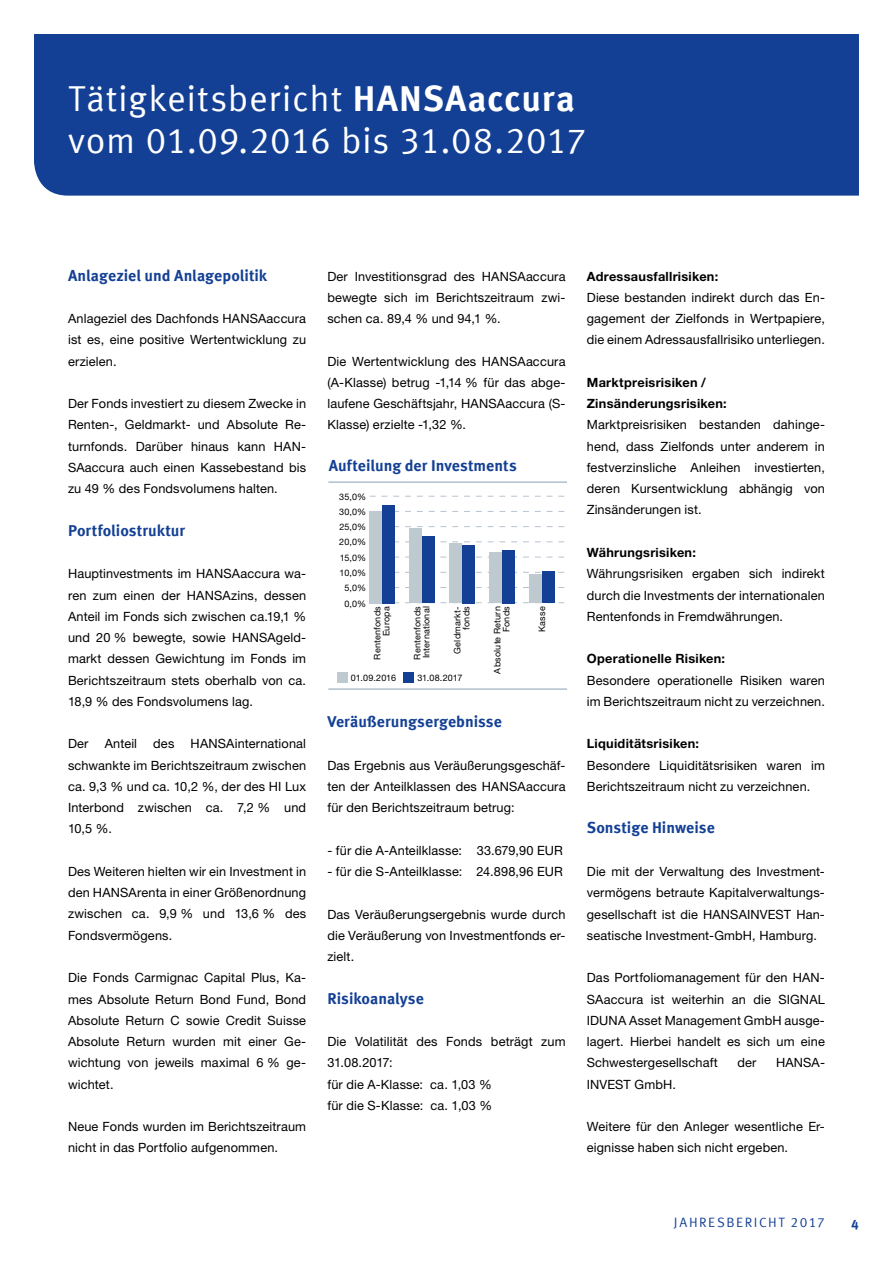
<style>
.page{position:relative;width:893px;height:1263px;background:#fff}
.page>*{position:absolute;margin:0;border:0;box-sizing:border-box;transform-origin:0 0}
.t1{font:36px/42.5px "Meta Offc Pro Norm";letter-spacing:.015em;color:#fff}
.t2{font:700 15.75px "Meta Offc Pro";color:#134094}
.t3{font:13.5px "Meta Offc Pro Norm";letter-spacing:.115em;color:#134094}
.t4{font:700 13.5px "Meta Offc Pro";color:#134094}
.t5{font:12.75px/21.3px "Helvetica Neue LTW1 G";letter-spacing:.01em;color:#000;text-align:justify}
.t6{font:700 12.75px/21.3px "Helvetica Neue LTW1 G";letter-spacing:.02em;color:#000}
.t7{font:9px/9px "Helvetica Neue LTW1 G";letter-spacing:.02em;color:#000;text-align:right}
.s1{font-family:"Meta Offc Pro";font-weight:700}
</style>
<div class="page">
<div style="left:34px;top:34px;width:825px;height:162px;background:#134094"></div>
<svg style="left:394px;top:587px;width:170px;height:1px"></svg>
<svg style="left:394px;top:526px;width:170px;height:1px"></svg>
<svg style="left:370px;top:496px;width:194px;height:1px"></svg>
<svg style="left:394px;top:511px;width:170px;height:1px"></svg>
<svg style="left:394px;top:541px;width:170px;height:1px"></svg>
<svg style="left:394px;top:557px;width:170px;height:1px"></svg>
<svg style="left:394px;top:572px;width:170px;height:1px"></svg>
<hr style="left:328px;top:482px;width:239px;height:1px;background:#8b9eb1">
<hr style="left:328px;top:689px;width:239px;height:1px;background:#8b9eb1">
<svg style="left:394px;top:602px;width:170px;height:1px"></svg>
<div style="left:403px;top:672px;width:11px;height:10px;background:#134094"></div>
<div style="left:337px;top:672px;width:11px;height:10px;background:#bfc9d0"></div>
<div style="left:382px;top:505px;width:12px;height:98px;background:#134094"></div>
<div style="left:369px;top:511px;width:13px;height:92px;background:#bfc9d0"></div>
<div style="left:502px;top:550px;width:13px;height:53px;background:#134094"></div>
<div style="left:489px;top:552px;width:13px;height:51px;background:#bfc9d0"></div>
<div style="left:542px;top:571px;width:13px;height:32px;background:#134094"></div>
<div style="left:529px;top:575px;width:13px;height:28px;background:#bfc9d0"></div>
<div style="left:422px;top:537px;width:12px;height:66px;background:#134094"></div>
<div style="left:409px;top:528px;width:13px;height:75px;background:#bfc9d0"></div>
<div style="left:462px;top:545px;width:12px;height:58px;background:#134094"></div>
<div style="left:449px;top:543px;width:13px;height:60px;background:#bfc9d0"></div>
<h1 class="t1" style="left:68px;top:75px;width:520px">Tätigkeitsbericht <span class="s1">HANSAaccura </span>vom 01.09.2016 bis 31.08.2017</h1>
<p class="t2" style="left:68px;top:263px;width:201px">Anlageziel und Anlagepolitik</p>
<p class="t5" style="left:68px;top:308px;width:240px">Anlageziel des Dachfonds HANSAaccura ist es, eine positive Wertentwicklung zu erzielen.</p>
<p class="t5" style="left:68px;top:393px;width:240px">Der Fonds investiert zu diesem Zwecke in Renten-, Geldmarkt- und Absolute Re&shy;turnfonds. Darüber hinaus kann HAN-SAaccura auch einen Kassebestand bis zu 49 % des Fondsvolumens halten.</p>
<p class="t2" style="left:68px;top:518px;width:119px">Portfoliostruktur</p>
<p class="t5" style="left:68px;top:563px;width:240px">Hauptinvestments im HANSAaccura wa&shy;ren zum einen der HANSAzins, dessen Anteil im Fonds sich zwischen ca.19,1 % und 20 % bewegte, sowie HANSAgeld&shy;markt dessen Gewichtung im Fonds im Berichtszeitraum stets oberhalb von ca.<br>18,9 % des Fondsvolumens lag.</p>
<p class="t5" style="left:68px;top:733px;width:22px">Der</p>
<p class="t5" style="left:105px;top:733px;width:34px">Anteil</p>
<p class="t5" style="left:153px;top:733px;width:23px">des</p>
<p class="t5" style="left:68px;top:733px;width:240px;text-indent:123px">HANSAinternational schwankte im Berichtszeitraum zwischen ca. 9,3 % und ca. 10,2 %, der des HI Lux Interbond zwischen ca. 7,2 % und 10,5 %.</p>
<p class="t5" style="left:68px;top:861px;width:240px">Des Weiteren hielten wir ein Investment in den HANSArenta in einer Größenordnung zwischen ca. 9,9 % und 13,6 % des Fondsvermögens.</p>
<p class="t5" style="left:68px;top:967px;width:240px">Die Fonds Carmignac Capital Plus, Ka&shy;mes Absolute Return Bond Fund, Bond Absolute Return C sowie Credit Suisse Absolute Return wurden mit einer Ge&shy;wichtung von jeweils maximal 6 % ge&shy;wichtet.</p>
<p class="t5" style="left:68px;top:1116px;width:240px">Neue Fonds wurden im Berichtszeitraum nicht in das Portfolio aufgenommen.</p>
<p class="t5" style="left:327px;top:265px;width:240px">Der Investitionsgrad des HANSAaccura bewegte sich im Berichtszeitraum zwi&shy;schen ca. 89,4 % und 94,1 %.</p>
<p class="t5" style="left:327px;top:350px;width:240px">Die Wertentwicklung des HANSAaccura (A-Klasse) betrug -1,14 % für das abge&shy;laufene Geschäftsjahr, HANSAaccura (S-Klasse) erzielte -1,32 %.</p>
<p class="t2" style="left:329px;top:453px;width:189px">Aufteilung der Investments</p>
<p class="t7" style="left:339px;top:492px;width:28px">35,0%</p>
<p class="t7" style="left:339px;top:522px;width:28px">25,0%</p>
<p class="t7" style="left:340px;top:550px;width:28px;line-height:15.3px;text-align:center">15,0%<br>10,0%<br>5,0%<br>0,0%</p>
<p class="t7" style="left:339px;top:507px;width:28px">30,0%</p>
<p class="t7" style="left:339px;top:538px;width:28px">20,0%</p>
<p class="t7" style="left:373px;top:660px;width:55px;rotate:-90deg">Rentenfonds<br>Europa</p>
<p class="t7" style="left:413px;top:660px;width:55px;text-align:left;rotate:-90deg">Rentenfonds<br>International</p>
<p class="t7" style="left:453px;top:654px;width:49px;rotate:-90deg">Geldmarkt&shy;fonds</p>
<p class="t7" style="left:493px;top:674px;width:69px;rotate:-90deg">Absolute Return<br>Fonds</p>
<p class="t7" style="left:537px;top:632px;width:27px;rotate:-90deg">Kasse</p>
<p class="t7" style="left:351px;top:673px;width:47px">01.09.2016</p>
<p class="t7" style="left:417px;top:673px;width:46px">31.08.2017</p>
<p class="t2" style="left:327px;top:709px;width:176px">Veräußerungsergebnisse</p>
<p class="t5" style="left:327px;top:754px;width:240px">Das Ergebnis aus Veräußerungsgeschäf&shy;ten der Anteilklassen des HANSAaccura für den Berichtszeitraum betrug:</p>
<p class="t5" style="left:327px;top:839px;width:237px">- für die A-Anteilklasse: 33.679,90 EUR</p>
<p class="t5" style="left:327px;top:861px;width:237px">- für die S-Anteilklasse: 24.898,96 EUR</p>
<p class="t5" style="left:327px;top:903px;width:240px">Das Veräußerungsergebnis wurde durch die Veräußerung von Investmentfonds er&shy;zielt.</p>
<p class="t2" style="left:327px;top:986px;width:98px">Risikoanalyse</p>
<p class="t5" style="left:327px;top:1031px;width:240px;text-align:left">Die Volatilität des Fonds beträgt zum<br>31.08.2017:<br>für die A-Klasse: ca. 1,03 %<br>für die S-Klasse: ca. 1,03 %</p>
<p class="t6" style="left:587px;top:265px;width:133px">Adressausfallrisiken:</p>
<p class="t5" style="left:587px;top:287px;width:240px">Diese bestanden indirekt durch das En&shy;gagement der Zielfonds in Wertpapiere, die einem Adressausfallrisiko unterliegen.</p>
<p class="t6" style="left:587px;top:372px;width:141px">Marktpreisrisiken /<br>Zinsänderungsrisiken:</p>
<p class="t5" style="left:587px;top:414px;width:240px">Marktpreisrisiken bestanden dahinge&shy;hend, dass Zielfonds unter anderem in festverzinsliche Anleihen investierten, deren Kursentwicklung abhängig von Zinsänderungen ist.</p>
<p class="t6" style="left:587px;top:542px;width:111px">Währungsrisiken:</p>
<p class="t5" style="left:587px;top:563px;width:240px">Währungsrisiken ergaben sich indirekt durch die Investments der internationalen Rentenfonds in Fremdwährungen.</p>
<p class="t6" style="left:587px;top:648px;width:140px">Operationelle Risiken:</p>
<p class="t5" style="left:587px;top:669px;width:240px">Besondere operationelle Risiken waren im Berichtszeitraum nicht zu verzeichnen.</p>
<p class="t6" style="left:587px;top:733px;width:114px">Liquiditätsrisiken:</p>
<p class="t5" style="left:587px;top:754px;width:240px">Besondere Liquiditätsrisiken waren im<br>Berichtszeitraum nicht zu verzeichnen.</p>
<p class="t2" style="left:587px;top:816px;width:129px">Sonstige Hinweise</p>
<p class="t5" style="left:587px;top:861px;width:240px">Die mit der Verwaltung des Investment&shy;vermögens betraute Kapitalverwaltungs&shy;gesellschaft ist die HANSAINVEST Han&shy;seatische Investment-GmbH, Hamburg.</p>
<p class="t5" style="left:587px;top:967px;width:240px">Das Portfoliomanagement für den HAN-SAaccura ist weiterhin an die SIGNAL IDUNA Asset Management GmbH ausge&shy;lagert. Hierbei handelt es sich um eine Schwestergesellschaft</p>
<p class="t5" style="left:737px;top:1052px;width:21px">der</p>
<p class="t5" style="left:776px;top:1052px;width:50px">HANSA-</p>
<p class="t5" style="left:587px;top:1073px;width:91px">INVEST GmbH.</p>
<p class="t5" style="left:587px;top:1116px;width:240px">Weitere für den Anleger wesentliche Er&shy;eignisse haben sich nicht ergeben.</p>
<p class="t3" style="left:674px;top:1211px;width:152px">JAHRESBERICHT 2017</p>
<p class="t4" style="left:851px;top:1214px;width:9px">4</p>
</div>
